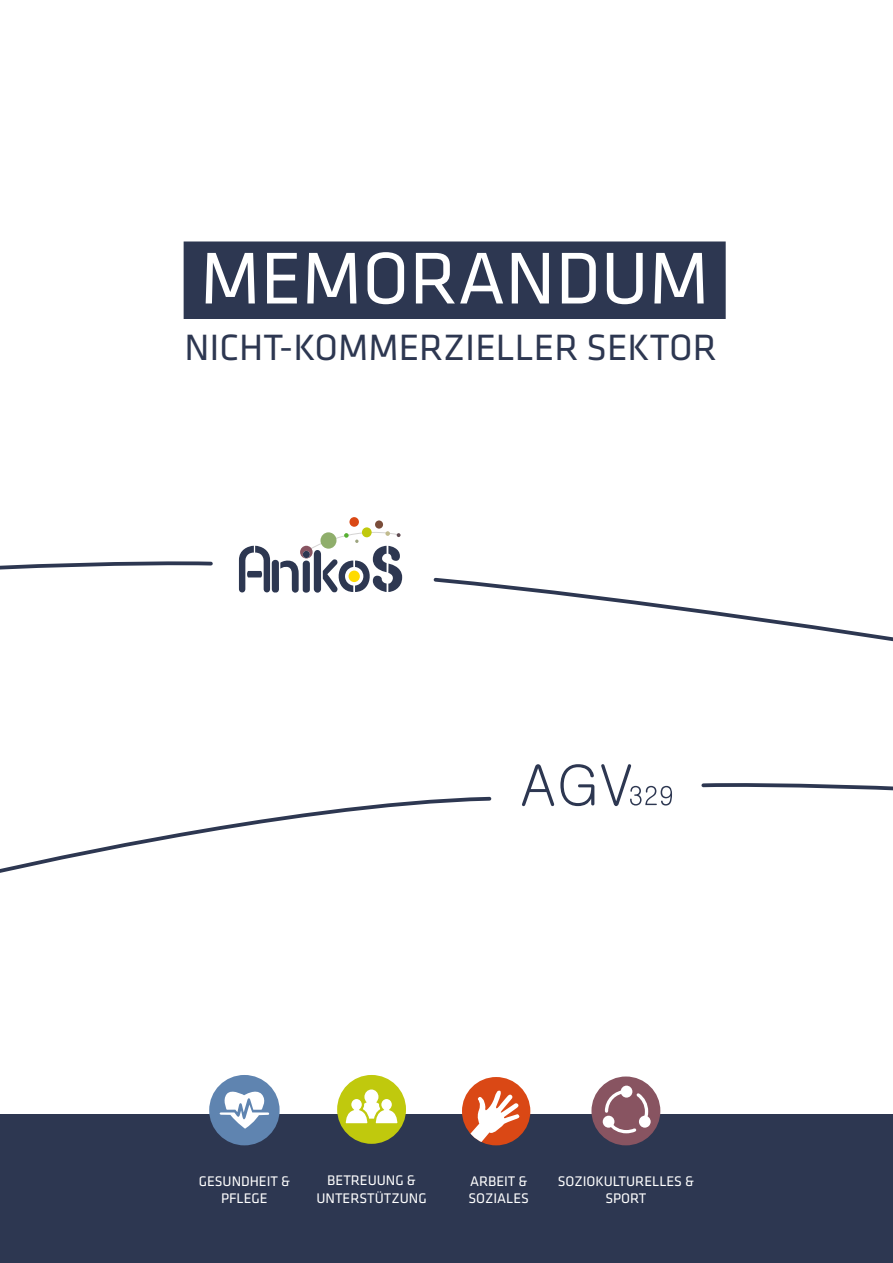
<style>
.page{position:relative;width:893px;height:1263px;background:#fff}
.page>*{position:absolute;margin:0;border:0;box-sizing:border-box;transform-origin:0 0}
.t1{font:75.9px "Klavika";color:#fff}
.t2{font:37.95px "Klavika";color:#2d3751}
.t3{font:14.4px/17.5px "Klavika";color:#fff;text-align:center}
</style>
<div class="page">
<div style="left:0;top:1114px;width:893px;height:149px;background:#2d3751"></div>
<div style="left:349px;top:517px;width:10px;height:10px;background:#da4815;border-radius:50%"></div>
<div style="left:375px;top:520px;width:8px;height:9px;background:#7a4d3a;border-radius:50%"></div>
<svg style="left:239px;top:525px;width:163px;height:68px"></svg>
<svg style="left:522px;top:764px;width:150px;height:42px"></svg>
<div style="left:591px;top:1076px;width:69px;height:69px;background:#885461;border-radius:50%"></div>
<svg style="left:621px;top:1085px;width:11px;height:12px"></svg>
<svg style="left:603px;top:1088px;width:47px;height:46px"></svg>
<div style="left:209px;top:1075px;width:71px;height:70px;background:#5f84b0;border-radius:50%"></div>
<svg style="left:220px;top:1091px;width:49px;height:38px"></svg>
<div style="left:337px;top:1075px;width:69px;height:69px;background:#c0c90d;border-radius:50%"></div>
<svg style="left:342px;top:1089px;width:59px;height:35px"></svg>
<div style="left:462px;top:1077px;width:68px;height:68px;background:#da4815;border-radius:50%"></div>
<svg style="left:462px;top:1090px;width:58px;height:55px"></svg>
<div style="left:184px;top:241px;width:542px;height:78px;background:#2d3751"></div>
<svg style="left:433px;top:577px;width:460px;height:65px"></svg>
<svg style="left:0;top:796px;width:492px;height:77px"></svg>
<svg style="left:701px;top:783px;width:192px;height:8px"></svg>
<svg style="left:0;top:561px;width:213px;height:9px"></svg>
<h1 class="t1" style="left:200px;top:237px;width:511px">MEMORANDUM</h1>
<h2 class="t2" style="left:184px;top:327px;width:534px">NICHT-KOMMERZIELLER SEKTOR</h2>
<p class="t3" style="left:316px;top:1172px;width:112px">BETREUUNG &amp;<br>UNTERSTÜTZUNG</p>
<p class="t3" style="left:199px;top:1172px;width:93px">GESUNDHEIT &amp;<br>PFLEGE</p>
<p class="t3" style="left:558px;top:1172px;width:138px">SOZIOKULTURELLES &amp;<br>SPORT</p>
<p class="t3" style="left:468px;top:1172px;width:62px;text-align:left">ARBEIT &amp;<br>SOZIALES</p>
</div>
